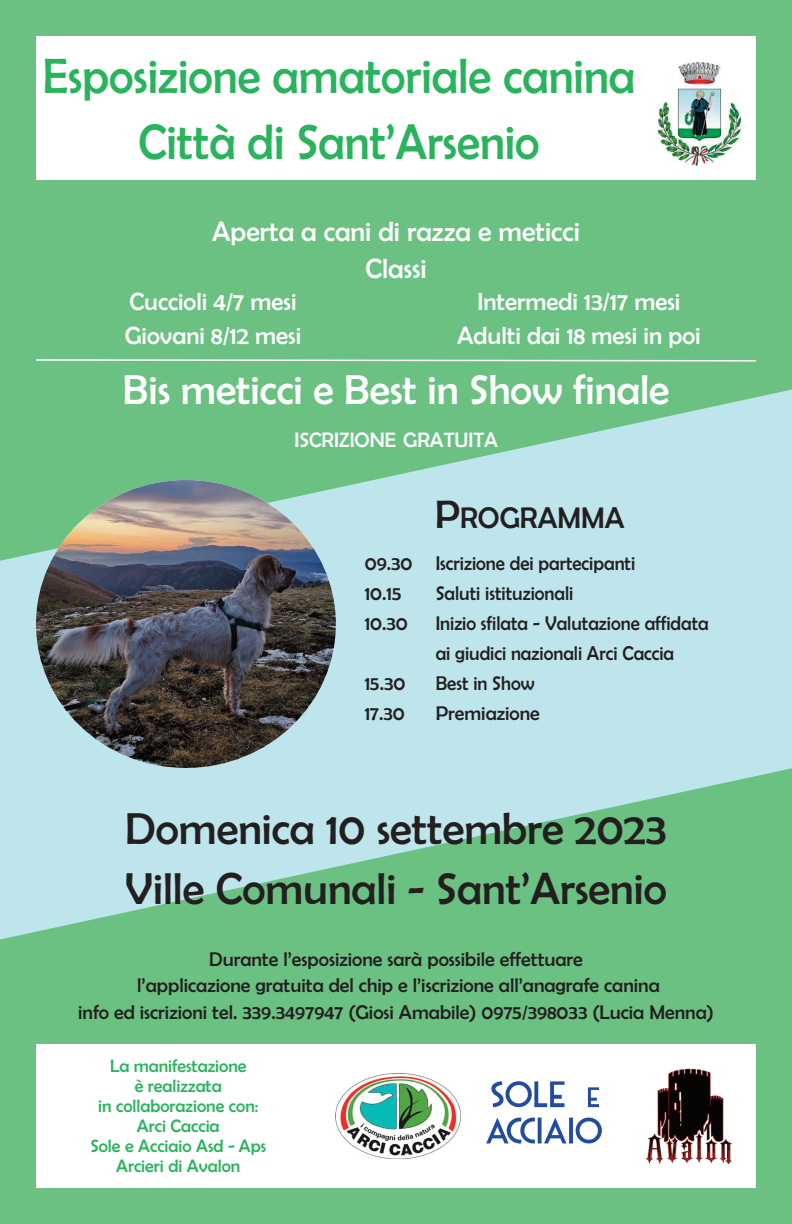
<style>
.page{position:relative;width:792px;height:1224px;background:#6bc182}
.page>*{position:absolute;margin:0;border:0;box-sizing:border-box;transform-origin:0 0}
.t1{font:50px/65.9px "Berlin Sans FB";color:#29b35d;text-align:center;scale:.95 1}
.t2{font:45px/59.4px "Berlin Sans FB";color:#231f20}
.t3{font:42px "Berlin Sans FB";color:#fff}
.t4{font:30px "Berlin Sans FB";color:#231f20}
.t5{font:28px/36.9px "Berlin Sans FB";color:#fff;text-align:center}
.t6{font:25px/34px "Berlin Sans FB";color:#fff}
.t7{font:21px "Berlin Sans FB";color:#fff}
.t8{font:20px/30px "Berlin Sans FB";color:#231f20}
.t9{font:20px/30px "Berlin Sans FB";color:#231f20;scale:.95 1}
.t10{font:18px/20px "Berlin Sans FB";color:#29b35d;text-align:center}
.s1{font-size:40px}
</style>
<div class="page">
<svg style="left:0;top:363px;width:792px;height:601px;background:#9bd5bf"></svg>
<div style="left:36px;top:36px;width:720px;height:144px;background:#fff"></div>
<img style="left:659px;top:62px;width:82px;height:104px">
<div style="left:36px;top:1044px;width:720px;height:144px;background:#fff"></div>
<img style="left:335px;top:1073px;width:125px;height:86px">
<img style="left:486px;top:1081px;width:116px;height:63px">
<img style="left:646px;top:1068px;width:86px;height:96px">
<svg style="left:35px;top:358px;width:723px;height:4px"></svg>
<img style="left:36px;top:480px;width:300px;height:288px;border-radius:50%">
<h1 class="t1" style="left:43px;top:43px;width:625px">Esposizione amatoriale canina<br>Città di Sant’Arsenio</h1>
<h3 class="t5" style="left:212px;top:213px;width:369px">Aperta a cani di razza e meticci<br>Classi</h3>
<p class="t6" style="left:125px;top:285px;width:178px">Cuccioli 4/7 mesi<br>Giovani 8/12 mesi</p>
<p class="t6" style="left:457px;top:285px;width:245px;text-align:center">Intermedi 13/17 mesi<br>Adulti dai 18 mesi in poi</p>
<h3 class="t3" style="left:123px;top:365px;width:548px">Bis meticci e Best in Show finale</h3>
<p class="t7" style="left:294px;top:427px;width:205px">ISCRIZIONE GRATUITA</p>
<p class="t8" style="left:365px;top:548px;width:49px">09.30<br>10.15<br>10.30</p>
<p class="t8" style="left:365px;top:668px;width:42px">15.30<br>17.30</p>
<h3 class="t4" style="left:435px;top:500px;width:191px"><span class="s1">P</span>ROGRAMMA</h3>
<p class="t9" style="left:436px;top:548px;width:289px">Iscrizione dei partecipanti<br>Saluti istituzionali<br>Inizio sfilata - Valutazione affidata ai giudici nazionali Arci Caccia<br>Best in Show<br>Premiazione</p>
<h2 class="t2" style="left:125px;top:799px;width:543px">Domenica 10 settembre 2023<br>Ville Comunali - Sant’Arsenio</h2>
<p class="t8" style="left:78px;top:946px;width:637px;line-height:26.4px;text-align:center">Durante l’esposizione sarà possibile effettuare<br>l’applicazione gratuita del chip e l’iscrizione all’anagrafe canina<br>info ed iscrizioni tel. 339.3497947 (Giosi Amabile) 0975/398033 (Lucia Menna)</p>
<p class="t10" style="left:90px;top:1056px;width:177px">La manifestazione<br>è realizzata<br>in collaborazione con:<br>Arci Caccia<br>Sole e Acciaio Asd - Aps<br>Arcieri di Avalon</p>
</div>
